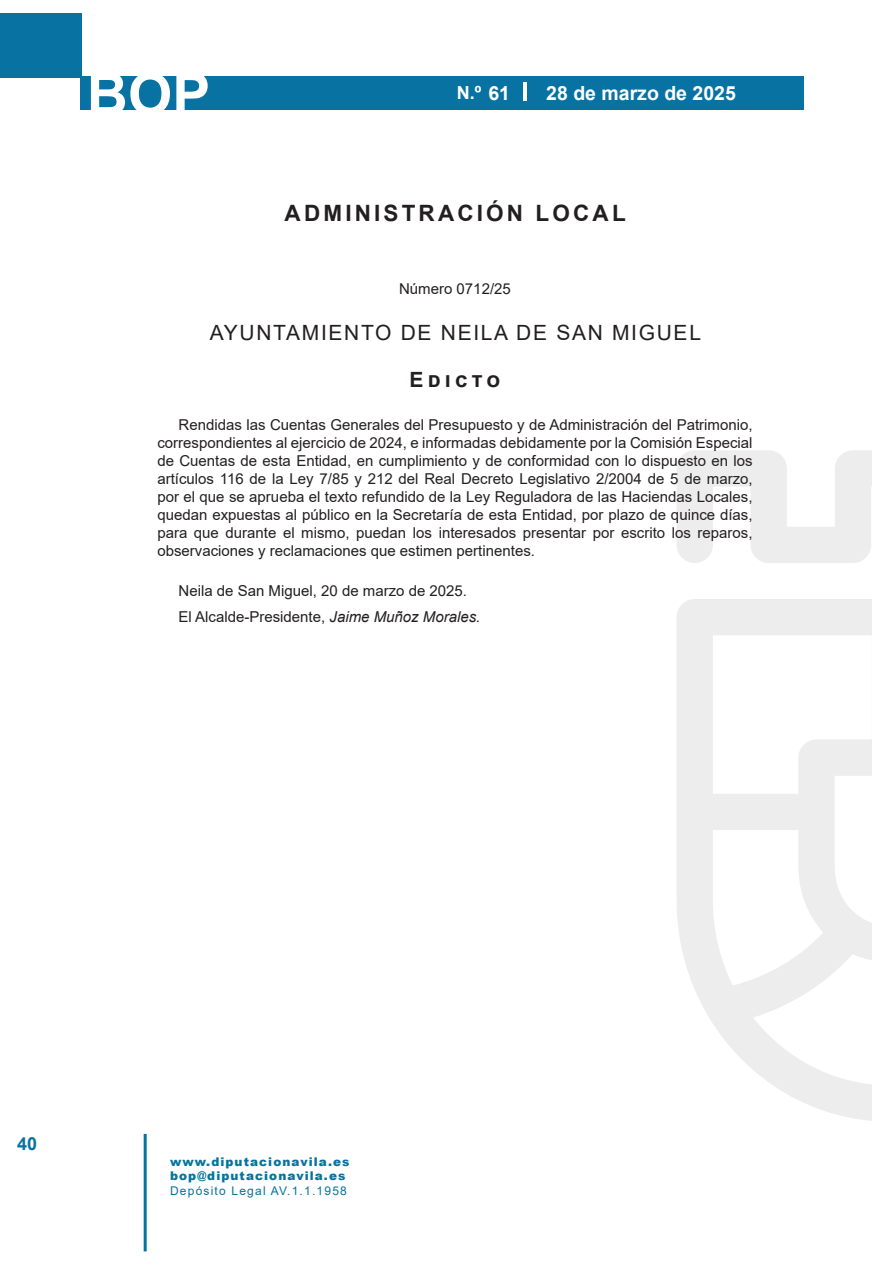
<style>
.page{position:relative;width:893px;height:1263px;background:#fff}
.page>*{position:absolute;margin:0;border:0;box-sizing:border-box;transform-origin:0 0}
.t1{font:700 57px "Arial";color:#fff}
.SECCION{font:700 22.5px "Arial";letter-spacing:.14em;color:#231f20}
.ORGANISMO{font:21px "Arial";letter-spacing:.08em;color:#231f20}
.ANUNCIO_1{font:21px "Arial Bold MT2";letter-spacing:.2em;color:#231f20}
.t2{font:700 19.5px "Arial";color:#fff}
.t3{font:700 18px "Arial";color:#fff}
.t4{font:700 18px "Arial";color:#0873a3}
.TEXTO{font:15px/18px "Arial";color:#231f20;text-align:justify}
.FIRMA{font:15px "Arial";color:#231f20}
.REFERENCIA{font:15px "Arial";color:#231f20}
.t5{font:900 12px/14.4px "Arial";letter-spacing:.09em;color:#05739e}
.t6{font:12px "Arial";letter-spacing:.1em;color:#05739e}
.s1{font-size:19.5px}
.s2{font-style:italic}
</style>
<div class="page">
<div style="left:0;top:13px;width:81px;height:64px;background:#0873a3"></div>
<div style="left:80px;top:77px;width:724px;height:33px;background:#0873a3"></div>
<hr style="left:144px;top:1134px;width:3px;height:117px;background:#05739e">
<hr style="left:524px;top:83px;width:3px;height:18px;background:#fff">
<svg style="left:677px;top:450px;width:195px;height:671px"></svg>
<h1 class="t1" style="left:87px;top:54px;width:125px">BOP</h1>
<p class="t3" style="left:457px;top:80px;width:55px">N.º <span class="s1">61</span></p>
<h3 class="t2" style="left:546px;top:80px;width:191px">28 de marzo de 2025</h3>
<p class="SECCION" style="left:285px;top:197px;width:343px">ADMINISTRACIÓN LOCAL</p>
<p class="REFERENCIA" style="left:399px;top:278px;width:113px">Número 0712/25</p>
<p class="ORGANISMO" style="left:210px;top:318px;width:493px">AYUNTAMIENTO DE NEILA DE SAN MIGUEL</p>
<p class="ANUNCIO_1" style="left:410px;top:364px;width:92px">Edicto</p>
<p class="TEXTO" style="left:157px;top:416px;width:597px;text-indent:21px">Rendidas las Cuentas Generales del Presupuesto y de Administración del Patrimonio, correspondientes al ejercicio de 2024, e informadas debidamente por la Comisión Especial de Cuentas de esta Entidad, en cumplimiento y de conformidad con lo dispuesto en los artículos 116 de la Ley 7/85 y 212 del Real Decreto Legislativo 2/2004 de 5 de marzo, por el que se aprueba el texto refundido de la Ley Reguladora de las Haciendas Locales, quedan expuestas al público en la Secretaría de esta Entidad, por plazo de quince días, para que durante el mismo, puedan los interesados presentar por escrito los reparos, observaciones y reclamaciones que estimen pertinentes.</p>
<p class="FIRMA" style="left:179px;top:580px;width:290px">Neila de San Miguel, 20 de marzo de 2025.</p>
<p class="FIRMA" style="left:179px;top:606px;width:303px">El Alcalde-Presidente, <span class="s2">Jaime Muñoz Morales.</span></p>
<p class="t4" style="left:17px;top:1131px;width:22px">40</p>
<p class="t5" style="left:170px;top:1154px;width:181px">www.diputacionavila.es bop@diputacionavila.es</p>
<p class="t6" style="left:170px;top:1182px;width:178px">Depósito Legal AV.1.1.1958</p>
</div>
